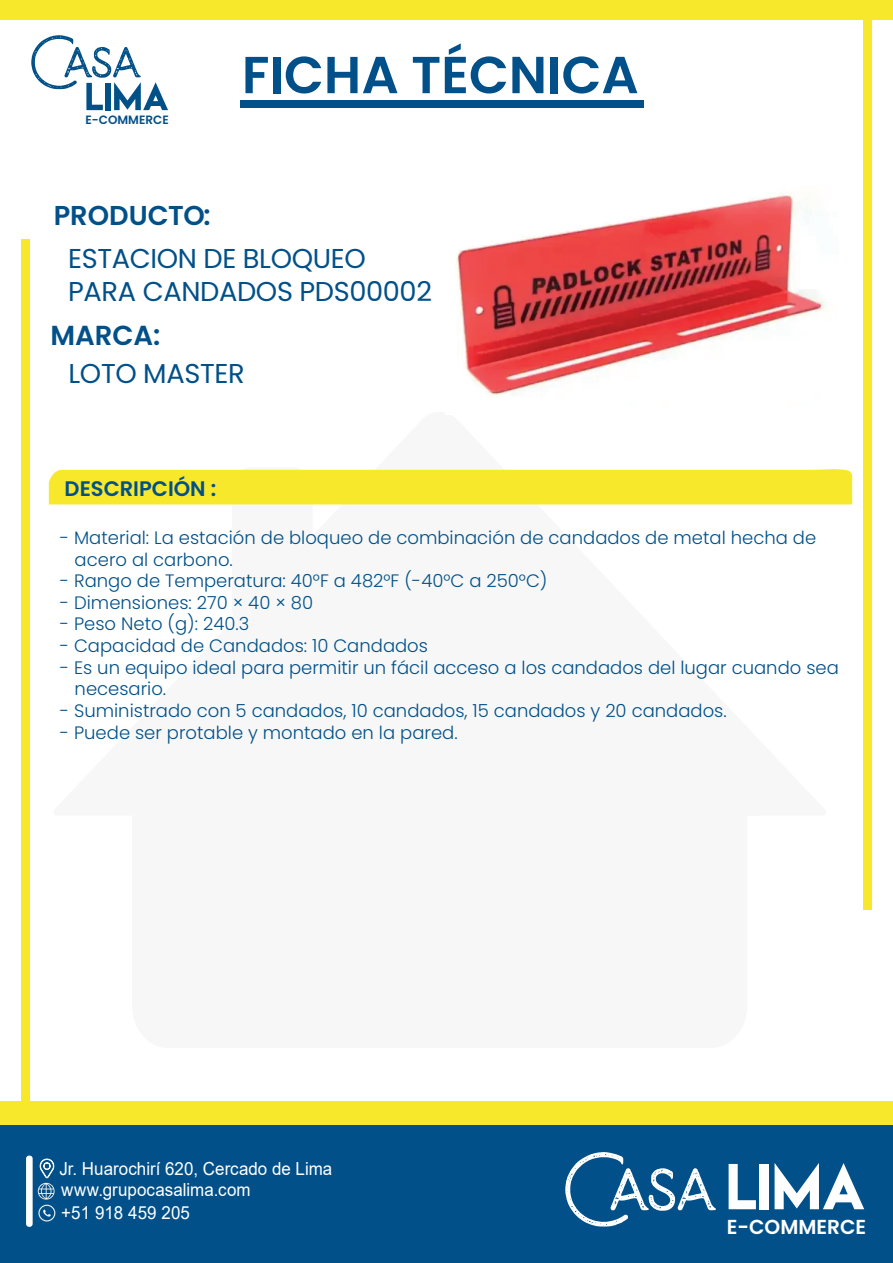
<style>
.page{position:relative;width:893px;height:1263px;background:#fff}
.page>*{position:absolute;margin:0;border:0;box-sizing:border-box;transform-origin:0 0}
.t1{font:600 52.05px "Poppins";color:#015089}
.t2{font:600 27.45px "Poppins";color:#015089}
.t3{font:27.3px/32.7px "Poppins";letter-spacing:-.015em;color:#015089}
.t4{font:600 27.3px "Poppins";color:#015089}
.t5{font:600 21px "Poppins";color:#015089}
.t6{font:600 20.25px "Poppins";color:#fff}
.t7{font:300 18px/21.6px "Poppins";color:#015089}
.t8{font:18px/20.7px "Arial";color:#fff;scale:.94 1}
.t9{font:600 12px "Poppins";color:#015087}
</style>
<div class="page">
<div style="left:0;top:1101px;width:893px;height:161px;background:#f8e82c"></div>
<div style="left:0;top:0;width:893px;height:20px;background:#f8e82c"></div>
<div style="left:864px;top:0;width:8px;height:909px;background:#f8e82c"></div>
<div style="left:22px;top:240px;width:8px;height:950px;background:#f8e82c"></div>
<div style="left:0;top:1125px;width:893px;height:138px;background:#015089"></div>
<svg style="left:43px;top:1209px;width:8px;height:8px"></svg>
<div style="left:38px;top:1205px;width:17px;height:16px;border:1px solid #f2f3f4;border-radius:50%"></div>
<svg style="left:729px;top:1164px;width:27px;height:45px"></svg>
<div style="left:760px;top:1164px;width:9px;height:45px;background:#fff"></div>
<svg style="left:775px;top:1163px;width:89px;height:46px"></svg>
<svg style="left:565px;top:1152px;width:151px;height:74px"></svg>
<div style="left:26px;top:1155px;width:7px;height:72px;background:#fff;border-radius:3px"></div>
<svg style="left:38px;top:1158px;width:17px;height:41px"></svg>
<div style="left:240px;top:100px;width:404px;height:7px;background:#015089"></div>
<svg style="left:31px;top:35px;width:137px;height:75px"></svg>
<div style="left:49px;top:469px;width:803px;height:35px;background:#f8e82c"></div>
<img style="left:456px;top:195px;width:370px;height:202px">
<p class="t9" style="left:86px;top:113px;width:85px">E-COMMERCE</p>
<h1 class="t1" style="left:242px;top:45px;width:398px">FICHA TÉCNICA</h1>
<h3 class="t4" style="left:54px;top:199px;width:158px">PRODUCTO:</h3>
<h3 class="t3" style="left:68px;top:242px;width:365px">ESTACION DE BLOQUEO<br>PARA CANDADOS PDS00002</h3>
<h2 class="t2" style="left:50px;top:319px;width:112px">MARCA:</h2>
<h3 class="t3" style="left:69px;top:357px;width:177px">LOTO MASTER</h3>
<p class="t5" style="left:65px;top:477px;width:153px">DESCRIPCIÓN :</p>
<p class="t7" style="left:75px;top:527px;width:743px;text-indent:-15px">- Material: La estación de bloqueo de combinación de candados de metal hecha de acero al carbono.</p>
<p class="t7" style="left:60px;top:570px;width:489px">- Rango de Temperatura: 40°F a 482°F (-40°C a 250°C)</p>
<p class="t7" style="left:60px;top:592px;width:255px">- Dimensiones: 270 × 40 × 80</p>
<p class="t7" style="left:60px;top:613px;width:191px">- Peso Neto (g): 240.3</p>
<p class="t7" style="left:60px;top:635px;width:370px">- Capacidad de Candados: 10 Candados</p>
<p class="t7" style="left:75px;top:657px;width:766px;text-indent:-15px">- Es un equipo ideal para permitir un fácil acceso a los candados del lugar cuando sea necesario.</p>
<p class="t7" style="left:60px;top:700px;width:668px">- Suministrado con 5 candados, 10 candados, 15 candados y 20 candados.</p>
<p class="t7" style="left:60px;top:721px;width:399px">- Puede ser protable y montado en la pared.</p>
<p class="t8" style="left:59px;top:1158px;width:292px">Jr. Huarochirí 620, Cercado de Lima www.grupocasalima.com</p>
<p class="t8" style="left:61px;top:1202px;width:138px">+51 918 459 205</p>
<p class="t6" style="left:727px;top:1215px;width:141px">E-COMMERCE</p>
</div>
